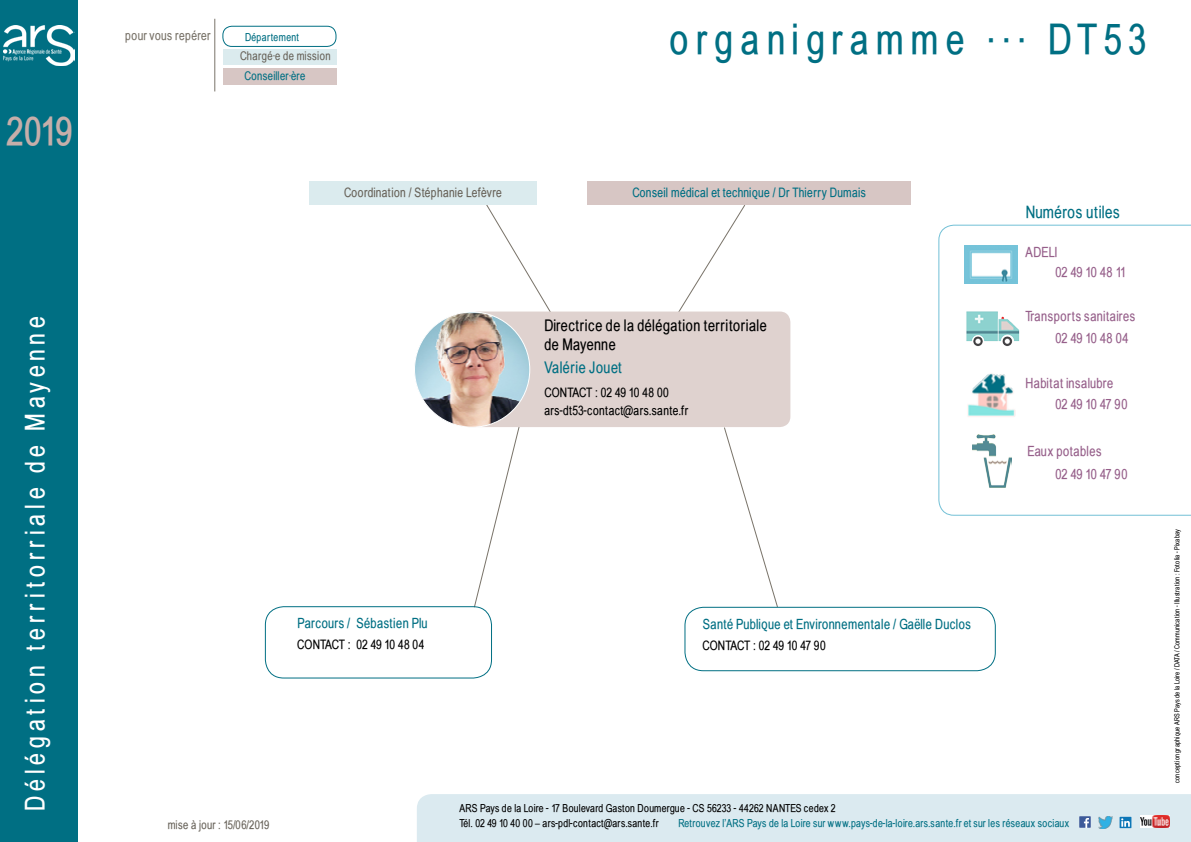
<style>
.page{position:relative;width:1191px;height:842px;background:#fff}
.page>*{position:absolute;margin:0;border:0;box-sizing:border-box;transform-origin:0 0}
.t1{font:42px "Babel Sans";letter-spacing:.185em;color:#006f83}
.t2{font:700 39px "Babel Sans";color:#c6aeaa}
.t3{font:27px "Babel Sans";letter-spacing:.18em;color:#fff}
.t4{font:17px "Babel Sans";letter-spacing:.035em;color:#006f83}
.t5{font:16px/19.2px "Babel Sans";letter-spacing:.035em;color:#000}
.t6{font:16px "Babel Sans";letter-spacing:.03em;color:#006f83}
.t7{font:14px "Babel Sans";letter-spacing:.03em;color:#965f8a}
.t8{font:14px "Babel Sans";letter-spacing:.03em;color:#006f83}
.t9{font:14px/19.8px "Babel Sans";color:#965f8a}
.t10{font:13px/17.2px "Babel Sans";letter-spacing:.035em;color:#000}
.t11{font:13px "Babel Sans";letter-spacing:.035em;color:#006f83}
.t12{font:13px "Babel Sans";color:#000}
.t13{font:13px "Babel Sans";letter-spacing:.035em;color:#69645b}
.t14{font:13px "Babel Sans";letter-spacing:.035em;color:#797369}
.t15{font:12px "Babel Sans";letter-spacing:.035em;color:#69645b}
.t16{font:12px "Babel Sans";letter-spacing:.025em;color:#006f83}
.t17{font:11px/15px "Babel Sans";letter-spacing:.03em;color:#000}
.t18{font:11px "Babel Sans";letter-spacing:.035em;color:#006f83}
.t19{font:7px "Babel Sans";letter-spacing:.03em;color:#000}
</style>
<div class="page">
<div style="left:417px;top:794px;width:774px;height:48px;background:#dbeaf0"></div>
<img style="left:1140px;top:816px;width:29px;height:12px">
<svg style="left:474px;top:427px;width:46px;height:181px"></svg>
<svg style="left:723px;top:427px;width:55px;height:180px"></svg>
<svg style="left:485px;top:203px;width:70px;height:109px"></svg>
<svg style="left:664px;top:205px;width:82px;height:107px"></svg>
<div style="left:222px;top:26px;width:114px;height:21px;border:1px solid #006f83;border-radius:9px"></div>
<div style="left:467px;top:312px;width:323px;height:115px;background:#dfd2cf;border-radius:11px"></div>
<div style="left:0;top:0;width:78px;height:842px;background:#006f83"></div>
<img style="left:4px;top:25px;width:71px;height:41px">
<div style="left:309px;top:181px;width:227px;height:24px;background:#dbebee"></div>
<div style="left:587px;top:181px;width:324px;height:24px;background:#d7c6c4"></div>
<hr style="left:214px;top:19px;width:1px;height:72px;background:#797369">
<div style="left:684px;top:607px;width:311px;height:64px;border:1px solid #006f83;border-radius:18px"></div>
<div style="left:265px;top:606px;width:227px;height:72px;border:1px solid #006f83;border-radius:18px"></div>
<img style="left:416px;top:313px;width:114px;height:113px">
<svg style="left:938px;top:225px;width:253px;height:291px"></svg>
<img style="left:956px;top:363px;width:68px;height:67px">
<img style="left:972px;top:434px;width:40px;height:53px">
<div style="left:223px;top:49px;width:114px;height:16px;background:#dbebee"></div>
<div style="left:223px;top:68px;width:114px;height:16px;background:#d7c6c4"></div>
<h2 class="t2" style="left:7px;top:109px;width:68px">2019</h2>
<h3 class="t3" style="left:20px;top:811px;width:496px;rotate:-90deg">Délégation territorriale de Mayenne</h3>
<p class="t14" style="left:125px;top:28px;width:87px">pour vous repérer</p>
<p class="t18" style="left:245px;top:31px;width:55px">Département</p>
<p class="t15" style="left:240px;top:49px;width:92px">Chargé·e de mission</p>
<p class="t16" style="left:245px;top:69px;width:62px">Conseiller·ère</p>
<h1 class="t1" style="left:670px;top:16px;width:478px">organigramme ... DT53</h1>
<p class="t13" style="left:344px;top:185px;width:159px">Coordination / Stéphanie Lefèvre</p>
<p class="t11" style="left:632px;top:185px;width:235px">Conseil médical et technique / Dr Thierry Dumais</p>
<h3 class="t5" style="left:544px;top:315px;width:224px">Directrice de la délégation territoriale de Mayenne</h3>
<h3 class="t6" style="left:544px;top:359px;width:79px">Valérie Jouet</h3>
<p class="t10" style="left:544px;top:384px;width:145px">CONTACT : 02 49 10 48 00 ars-dt53-contact@ars.sante.fr</p>
<h3 class="t4" style="left:1025px;top:202px;width:96px">Numéros utiles</h3>
<p class="t9" style="left:1055px;top:242px;width:72px;text-indent:-30px">ADELI<br>02 49 10 48 11</p>
<p class="t7" style="left:1025px;top:308px;width:111px">Transports sanitaires</p>
<p class="t7" style="left:1055px;top:330px;width:75px">02 49 10 48 04</p>
<p class="t7" style="left:1025px;top:375px;width:89px">Habitat insalubre</p>
<p class="t7" style="left:1055px;top:396px;width:73px">02 49 10 47 90</p>
<p class="t7" style="left:1027px;top:443px;width:75px">Eaux potables</p>
<p class="t7" style="left:1055px;top:466px;width:73px">02 49 10 47 90</p>
<p class="t8" style="left:297px;top:615px;width:132px">Parcours / Sébastien Plu</p>
<p class="t12" style="left:297px;top:637px;width:129px">CONTACT : 02 49 10 48 04</p>
<p class="t8" style="left:703px;top:616px;width:270px">Santé Publique et Environnementale / Gaëlle Duclos</p>
<p class="t12" style="left:702px;top:638px;width:125px">CONTACT : 02 49 10 47 90</p>
<p class="t15" style="left:168px;top:818px;width:103px">mise à jour : 15/06/2019</p>
<p class="t17" style="left:459px;top:800px;width:378px">ARS Pays de la Loire - 17 Boulevard Gaston Doumergue - CS 56233 - 44262 NANTES cedex 2<br>Tél. 02 49 10 40 00 – ars-pdl-contact@ars.sante.fr</p>
<p class="t18" style="left:678px;top:817px;width:392px">Retrouvez l’ARS Pays de la Loire sur www.pays-de-la-loire.ars.sante.fr et sur les réseaux sociaux</p>
<p class="t19" style="left:1172px;top:783px;width:255px;rotate:-90deg">conception graphique ARS Pays de la Loire / DATA / Communication - Illustration : Fotolia - Pixabay</p>
</div>
